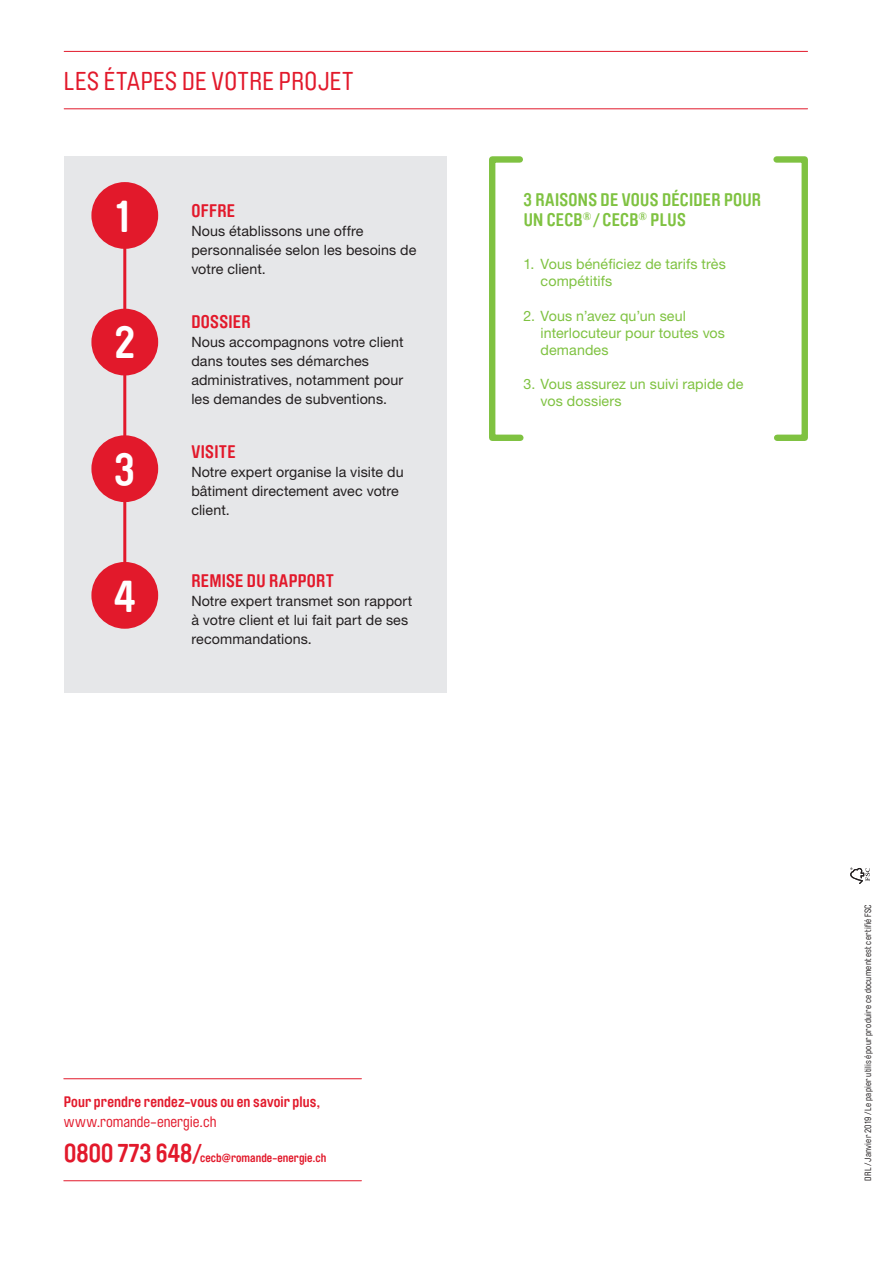
<style>
.page{position:relative;width:893px;height:1263px;background:#fff}
.page>*{position:absolute;margin:0;border:0;box-sizing:border-box;transform-origin:0 0}
.Sous-titre{font:700 44.1px "Brauer Neue Std";color:#fff}
.Titre_Niv_2{font:25.5px "Brauer Neue Std";letter-spacing:.015em;color:#e2192b}
.Sous-titre-2{font:700 18px/19.5px "Brauer Neue Std";letter-spacing:.015em;color:#7fc241}
.Sous-titre-3{font:700 18px "Brauer Neue Std";letter-spacing:.015em;color:#e2192b}
._3__Intertitre_nivea{font:700 15px "Brauer Neue Std";letter-spacing:.005em;color:#e2192b}
._3__Intertitre_nivea-2{font:15px "Brauer Neue Std";color:#e2192b}
.Sous-titre-4{font:14.25px/19px "Helvetica Neue LT Pro";letter-spacing:.005em;color:#231f20}
.Légende{font:14.25px/19px "Helvetica Neue LT Pro";letter-spacing:.005em;color:#231f20}
.t1{font:14.25px/17.1px "Helvetica Neue LT Pro";letter-spacing:.005em;color:#7fc241}
.t2{font:700 12px "Brauer Neue Std";color:#e2192b}
.Date{font:9px "Brauer Neue Std";letter-spacing:.03em;color:#231f20}
.s1{font-size:25.5px}
</style>
<div class="page">
<div style="left:64px;top:156px;width:382px;height:537px;background:#e6e7e9"></div>
<hr style="left:123px;top:219px;width:3px;height:376px;background:#e2192b">
<hr style="left:64px;top:51px;width:743px;height:1px;background:#e2192b">
<hr style="left:64px;top:108px;width:743px;height:1px;background:#e2192b">
<div style="left:91px;top:182px;width:67px;height:67px;background:#e2192b;border-radius:50%"></div>
<div style="left:91px;top:309px;width:67px;height:66px;background:#e2192b;border-radius:50%"></div>
<div style="left:91px;top:435px;width:67px;height:67px;background:#e2192b;border-radius:50%"></div>
<div style="left:91px;top:562px;width:67px;height:67px;background:#e2192b;border-radius:50%"></div>
<hr style="left:64px;top:1078px;width:297px;height:1px;background:#e2192b">
<hr style="left:64px;top:1180px;width:297px;height:1px;background:#e2192b">
<svg style="left:489px;top:156px;width:35px;height:285px"></svg>
<svg style="left:773px;top:156px;width:35px;height:285px"></svg>
<svg style="left:850px;top:868px;width:20px;height:16px"></svg>
<p class="Titre_Niv_2" style="left:64px;top:67px;width:291px">LES ÉTAPES DE VOTRE PROJET</p>
<p class="Sous-titre" style="left:115px;top:191px;width:19px">1</p>
<p class="Sous-titre" style="left:115px;top:318px;width:22px">2</p>
<p class="Sous-titre" style="left:114px;top:444px;width:22px">3</p>
<p class="Sous-titre" style="left:114px;top:571px;width:23px">4</p>
<p class="Sous-titre-3" style="left:191px;top:200px;width:45px">OFFRE</p>
<p class="Sous-titre-4" style="left:191px;top:221px;width:227px">Nous établissons une offre personnalisée selon les besoins de votre client.</p>
<p class="Sous-titre-3" style="left:191px;top:311px;width:61px">DOSSIER</p>
<p class="Sous-titre-4" style="left:191px;top:332px;width:214px">Nous accompagnons votre client dans toutes ses démarches administratives, notamment pour les demandes de subventions.</p>
<p class="Sous-titre-3" style="left:191px;top:441px;width:46px">VISITE</p>
<p class="Légende" style="left:191px;top:462px;width:214px">Notre expert organise la visite du bâtiment directement avec votre client.</p>
<p class="Sous-titre-3" style="left:191px;top:571px;width:144px">REMISE DU RAPPORT</p>
<p class="Légende" style="left:191px;top:591px;width:223px">Notre expert transmet son rapport à votre client et lui fait part de ses recommandations.</p>
<p class="_3__Intertitre_nivea" style="left:64px;top:1093px;width:258px">Pour prendre rendez-vous ou en savoir plus,</p>
<p class="_3__Intertitre_nivea-2" style="left:64px;top:1113px;width:154px">www.romande-energie.ch</p>
<p class="t2" style="left:64px;top:1151px;width:264px"><span class="s1">0800 773 648/</span>cecb@romande-energie.ch</p>
<p class="Sous-titre-2" style="left:524px;top:190px;width:239px">3 RAISONS DE VOUS DÉCIDER POUR<br>UN CECB<sup>®</sup>/ CECB<sup>®</sup> PLUS</p>
<p class="t1" style="left:541px;top:255px;width:187px;text-indent:-17px">1. Vous bénéficiez de tarifs très compétitifs</p>
<p class="t1" style="left:541px;top:307px;width:186px;text-indent:-17px">2. Vous n’avez qu’un seul interlocuteur pour toutes vos demandes</p>
<p class="t1" style="left:541px;top:375px;width:204px;text-indent:-17px">3. Vous assurez un suivi rapide de vos dossiers</p>
<p class="Date" style="left:863px;top:1181px;width:278px;rotate:-90deg">DRL⁄Janvier 2019 ⁄Le papier utilisé pour produire ce document est certifié FSC</p>
</div>
